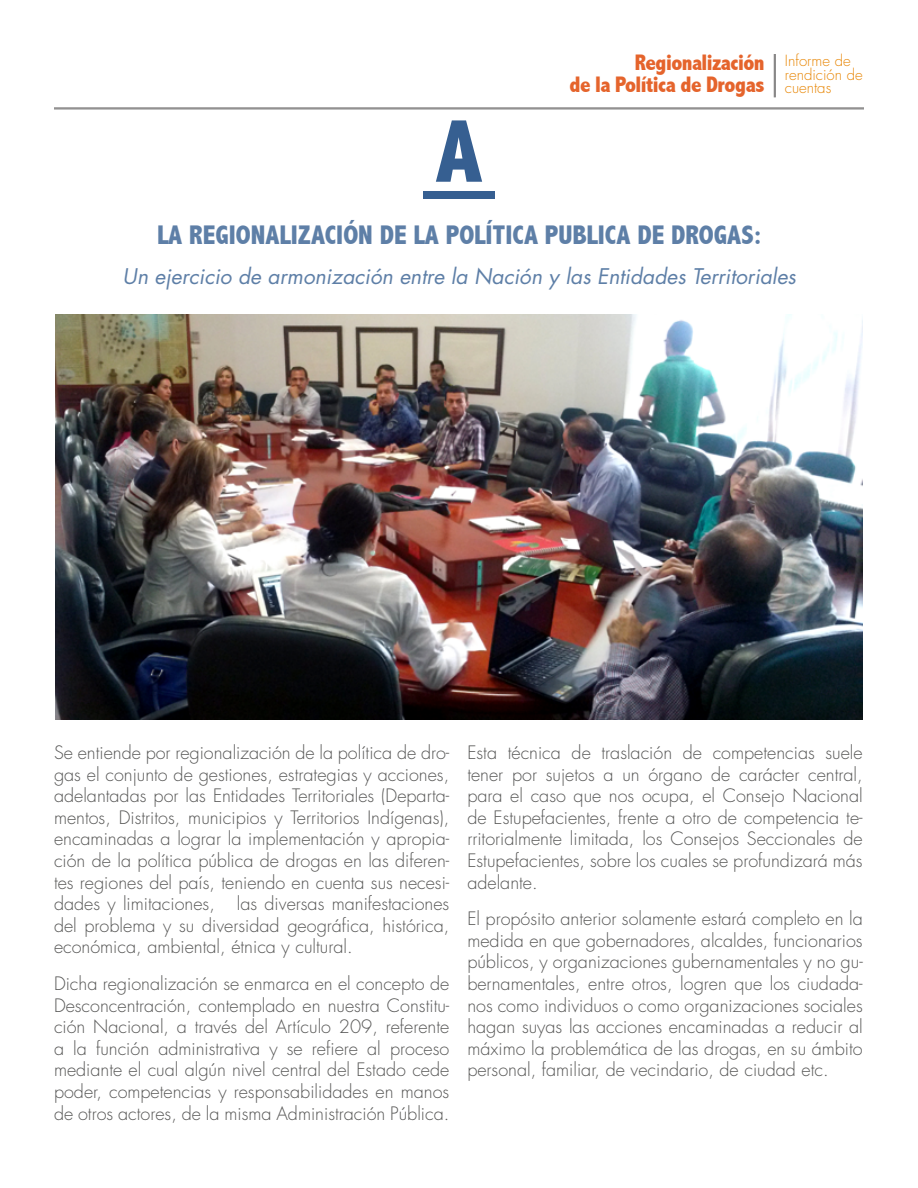
<style>
.page{position:relative;width:918px;height:1188px;background:#fff}
.page>*{position:absolute;margin:0;border:0;box-sizing:border-box;transform-origin:0 0}
.t1{font:800 condensed 90px "Abadi";color:#365f91}
.t2{font:800 condensed 27px "Abadi";color:#5e7fa7}
.t3{font:800 condensed 22.5px/22.5px "Abadi";letter-spacing:-.025em;color:#e5642c;text-align:right}
.t4{font:italic 21px "Futura Std";color:#5e7fa7}
.t5{font:300 18px/21.6px "Futura Std";color:#575756;text-align:justify}
.t6{font:300 15px/13.5px "Futura Std";color:#e88707}
</style>
<div class="page">
<hr style="left:775px;top:54px;width:1px;height:43px;background:#706f6f">
<hr style="left:774px;top:54px;width:1px;height:43px;background:#706f6f">
<hr style="left:54px;top:109px;width:810px;height:1px;background:#706f6f">
<hr style="left:54px;top:108px;width:810px;height:1px;background:#706f6f">
<img style="left:55px;top:315px;width:808px;height:404px">
<div style="left:423px;top:192px;width:72px;height:7px;background:#365f91"></div>
<h1 class="t1" style="left:436px;top:100px;width:48px">A</h1>
<p class="t3" style="left:570px;top:51px;width:197px">Regionalización<br>de la Política de Drogas</p>
<p class="t6" style="left:785px;top:55px;width:80px">Informe de rendición de cuentas</p>
<h2 class="t2" style="left:157px;top:219px;width:606px">LA REGIONALIZACIÓN DE LA POLÍTICA PUBLICA DE DROGAS:</h2>
<p class="t4" style="left:123px;top:263px;width:675px">Un ejercicio de armonización entre la Nación y las Entidades Territoriales</p>
<p class="t5" style="left:54px;top:742px;width:397px">Se entiende por regionalización de la política de dro&shy;gas el conjunto de gestiones, estrategias y acciones, adelantadas por las Entidades Territoriales (Departa&shy;mentos, Distritos, municipios y Territorios Indígenas), encaminadas a lograr la implementación y apropia&shy;ción de la política pública de drogas en las diferen&shy;tes regiones del país, teniendo en cuenta sus necesi&shy;dades y limitaciones, las diversas manifestaciones del problema y su diversidad geográfica, histórica, económica, ambiental, étnica y cultural.</p>
<p class="t5" style="left:54px;top:973px;width:397px">Dicha regionalización se enmarca en el concepto de Desconcentración, contemplado en nuestra Constitu&shy;ción Nacional, a través del Artículo 209, referente a la función administrativa y se refiere al proceso mediante el cual algún nivel central del Estado cede poder, competencias y responsabilidades en manos de otros actores, de la misma Administración Pública.</p>
<p class="t5" style="left:467px;top:742px;width:397px">Esta técnica de traslación de competencias suele tener por sujetos a un órgano de carácter central, para el caso que nos ocupa, el Consejo Nacional de Estupefacientes, frente a otro de competencia te&shy;rritorialmente limitada, los Consejos Seccionales de Estupefacientes, sobre los cuales se profundizará más adelante.</p>
<p class="t5" style="left:467px;top:908px;width:397px">El propósito anterior solamente estará completo en la medida en que gobernadores, alcaldes, funcionarios públicos, y organizaciones gubernamentales y no gu&shy;bernamentales, entre otros, logren que los ciudada&shy;nos como individuos o como organizaciones sociales hagan suyas las acciones encaminadas a reducir al máximo la problemática de las drogas, en su ámbito personal, familiar, de vecindario, de ciudad etc.</p>
</div>
